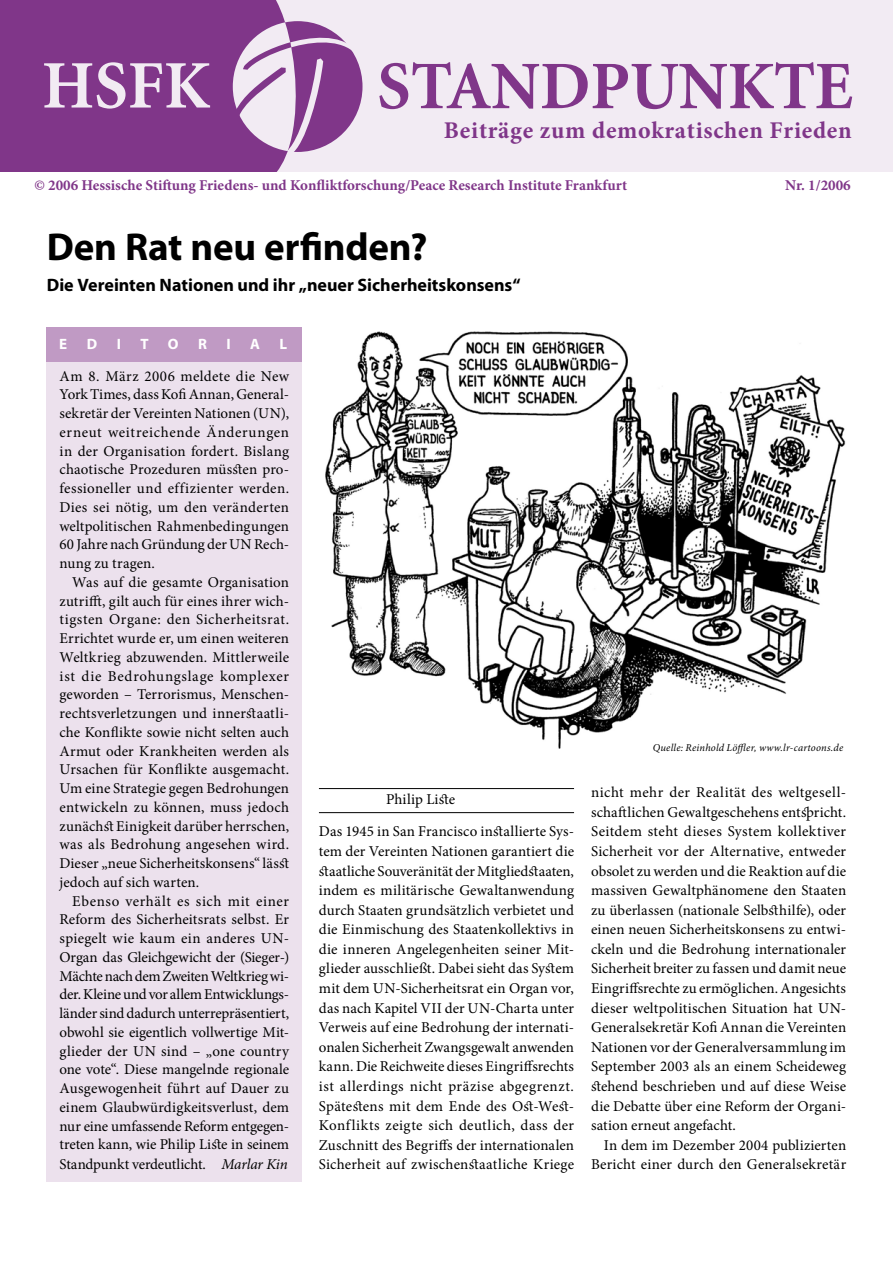
<style>
.page{position:relative;width:893px;height:1263px;background:#fff}
.page>*{position:absolute;margin:0;border:0;box-sizing:border-box;transform-origin:0 0}
.t1{font:700 39px "Myriad Pro";color:#000}
.t2{font:700 24px "Minion Pro";letter-spacing:.03em;color:#803689}
.t3{font:700 18px "Myriad Pro";color:#000}
.t4{font:15px/18.8px "Minion Pro";letter-spacing:.005em;color:#000;text-align:justify}
.t5{font:700 15px "Minion Pro";color:#803689}
.t6{font:700 15px "Myriad";color:#fff}
.t7{font:italic 10.5px "Minion Pro";letter-spacing:.02em;color:#000}
.s1{font-style:italic}
</style>
<div class="page">
<div style="left:0;top:0;width:893px;height:172px;background:#f2ebf3"></div>
<div style="left:0;top:0;width:286px;height:172px;background:#803689"></div>
<svg style="left:233px;top:15px;width:129px;height:141px"></svg>
<svg style="left:379px;top:62px;width:473px;height:47px"></svg>
<svg style="left:44px;top:62px;width:166px;height:47px"></svg>
<div style="left:47px;top:328px;width:255px;height:854px;background:#ece1ed"></div>
<hr style="left:319px;top:788px;width:255px;height:1px;background:#000">
<hr style="left:319px;top:812px;width:255px;height:1px;background:#000">
<img style="left:325px;top:331px;width:521px;height:418px">
<div style="left:47px;top:328px;width:255px;height:34px;background:#c09ac4"></div>
<h2 class="t2" style="left:444px;top:113px;width:409px">Beiträge zum demokratischen Frieden</h2>
<p class="t5" style="left:34px;top:174px;width:594px">© 2006 Hessische Stiftung Friedens- und Konfliktforschung/Peace Research Institute Frankfurt</p>
<p class="t5" style="left:785px;top:174px;width:67px">Nr. 1/2006</p>
<h1 class="t1" style="left:47px;top:221px;width:382px">Den Rat neu erfinden?</h1>
<p class="t3" style="left:47px;top:273px;width:475px">Die Vereinten Nationen und ihr „neuer Sicherheitskonsens“</p>
<p class="t6" style="left:59px;top:336px;width:10px">E</p>
<p class="t6" style="left:87px;top:336px;width:12px">D</p>
<p class="t6" style="left:117px;top:336px;width:6px">I</p>
<p class="t6" style="left:141px;top:336px;width:10px">T</p>
<p class="t6" style="left:168px;top:336px;width:12px">O</p>
<p class="t6" style="left:198px;top:336px;width:10px">R</p>
<p class="t6" style="left:226px;top:336px;width:6px">I</p>
<p class="t6" style="left:250px;top:336px;width:11px">A</p>
<p class="t6" style="left:280px;top:336px;width:9px">L</p>
<p class="t4" style="left:60px;top:366px;width:231px">Am 8. März 2006 meldete die New York Times, dass Kofi Annan, General&shy;sekretär der Vereinten Nationen (UN), erneut weitreichende Änderungen in der Organisation fordert. Bislang chaotische Prozeduren müssten pro&shy;fessioneller und effizienter werden.<br>Dies sei nötig, um den veränderten weltpolitischen Rahmenbedingungen 60 Jahre nach Gründung der UN Rech&shy;nung zu tragen.</p>
<p class="t4" style="left:60px;top:573px;width:231px;text-indent:13px">Was auf die gesamte Organisation zutrifft, gilt auch für eines ihrer wich&shy;tigsten Organe: den Sicherheitsrat.<br>Errichtet wurde er, um einen weiteren Weltkrieg abzuwenden. Mittlerweile ist die Bedrohungslage komplexer geworden – Terrorismus, Menschen&shy;rechtsverletzungen und innerstaatli&shy;che Konflikte sowie nicht selten auch Armut oder Krankheiten werden als Ursachen für Konflikte ausgemacht.<br>Um eine Strategie gegen Bedrohungen entwickeln zu können, muss jedoch zunächst Einigkeit darüber herrschen, was als Bedrohung angesehen wird.<br>Dieser „neue Sicherheitskonsens“ lässt jedoch auf sich warten.</p>
<p class="t4" style="left:60px;top:891px;width:231px;text-indent:13px">Ebenso verhält es sich mit einer Reform des Sicherheitsrats selbst. Er spiegelt wie kaum ein anderes UN-Organ das Gleichgewicht der (Sieger-)<br>Mächte nach dem Zweiten Weltkrieg wi&shy;der. Kleine und vor allem Entwicklungs&shy;länder sind dadurch unterrepräsentiert, obwohl sie eigentlich vollwertige Mit&shy;glieder der UN sind – „one country one vote“. Diese mangelnde regionale Ausgewogenheit führt auf Dauer zu einem Glaubwürdigkeitsverlust, dem nur eine umfassende Reform entgegen&shy;treten kann, wie Philip Liste in seinem Standpunkt verdeutlicht. <span class="s1">Marlar Kin</span></p>
<p class="t4" style="left:319px;top:783px;width:257px;line-height:32.1px;text-indent:67px">Philip Liste<br>Das 1945 in San Francisco installierte Sys-</p>
<p class="t4" style="left:319px;top:841px;width:257px;line-height:19.6px">tem der Vereinten Nationen garantiert die staatliche Souveränität der Mitgliedstaaten, indem es militärische Gewaltanwendung durch Staaten grundsätzlich verbietet und die Einmischung des Staatenkollektivs in die inneren Angelegenheiten seiner Mit&shy;glieder ausschließt. Dabei sieht das System mit dem UN-Sicherheitsrat ein Organ vor, das nach Kapitel VII der UN-Charta unter Verweis auf eine Bedrohung der internati&shy;onalen Sicherheit Zwangsgewalt anwenden kann. Die Reichweite dieses Eingriffsrechts ist allerdings nicht präzise abgegrenzt.<br>Spätestens mit dem Ende des Ost-West-Konflikts zeigte sich deutlich, dass der Zuschnitt des Begriffs der internationalen Sicherheit auf zwischenstaatliche Kriege</p>
<p class="t7" style="left:653px;top:740px;width:192px">Quelle: Reinhold Löffler, www.lr-cartoons.de</p>
<p class="t4" style="left:591px;top:783px;width:257px;line-height:19.6px">nicht mehr der Realität des weltgesell&shy;schaftlichen Gewaltgeschehens entspricht.<br>Seitdem steht dieses System kollektiver Sicherheit vor der Alternative, entweder obsolet zu werden und die Reaktion auf die massiven Gewaltphänomene den Staaten zu überlassen (nationale Selbsthilfe), oder einen neuen Sicherheitskonsens zu entwi&shy;ckeln und die Bedrohung internationaler Sicherheit breiter zu fassen und damit neue Eingriffsrechte zu ermöglichen. Angesichts dieser weltpolitischen Situation hat UN-General-sekretär Kofi Annan die Vereinten Nationen vor der Generalversammlung im September 2003 als an einem Scheideweg stehend beschrieben und auf diese Weise die Debatte über eine Reform der Organi&shy;sation erneut angefacht.</p>
<p class="t4" style="left:591px;top:1135px;width:257px;line-height:19.6px;text-align:right">In dem im Dezember 2004 publizierten<br>Bericht einer durch den Generalsekretär</p>
</div>
